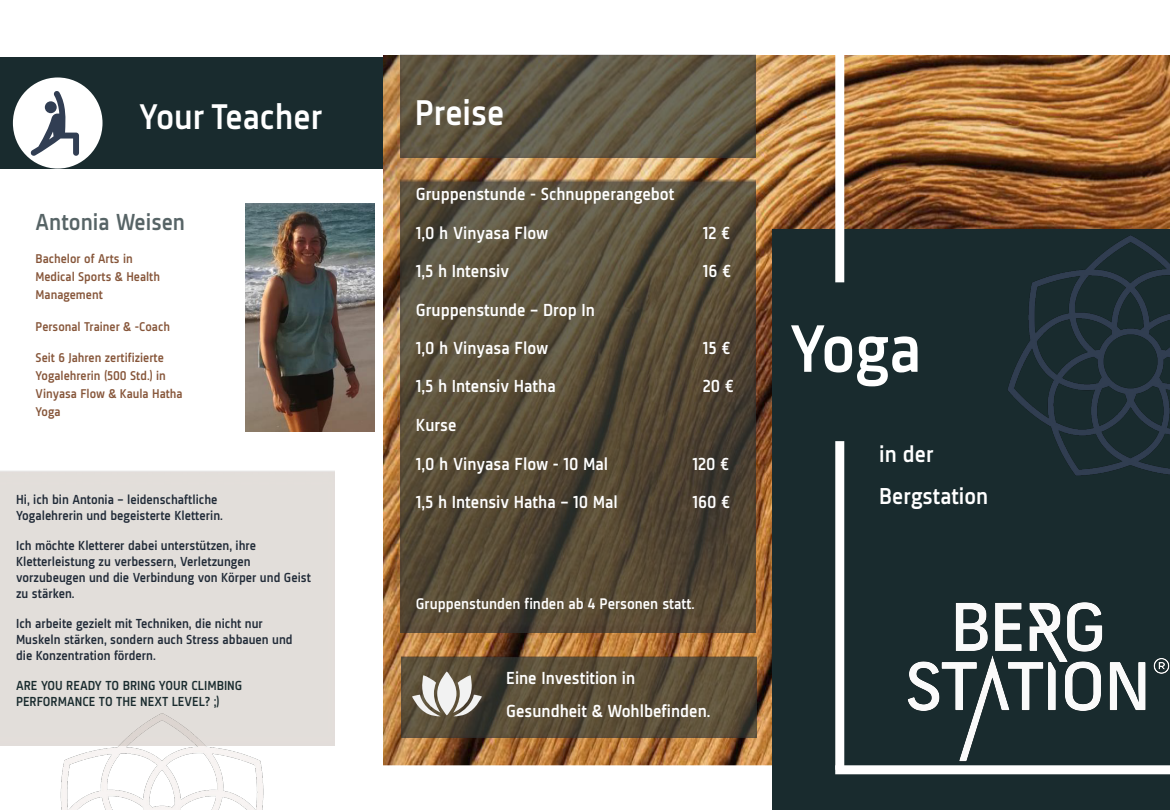
<style>
.page{position:relative;width:1170px;height:810px;background:#fff}
.page>*{position:absolute;margin:0;border:0;box-sizing:border-box;transform-origin:0 0}
.t1{font:700 69.45px "Sinews Sans Pro";color:#fff}
.t2{font:700 36.9px "Sinews Sans Pro";color:#fff}
.t3{font:700 36.75px "Sinews Sans Pro";color:#fff}
.t4{font:700 24px "Sinews Sans Pro";color:#576466}
.t5{font:700 23.7px/41.8px "Sinews Sans Pro";color:#fff}
.t6{font:700 18px/38.7px "Sinews Sans Pro";color:#fff}
.t7{font:700 15.9px "Sinews Sans Pro";color:#fff}
.t8{font:700 13.5px/16.2px "Sinews Sans Pro";color:#202a37}
.t9{font:700 13.5px/16.2px "Sinews Sans Pro";color:#192b2e}
.t10{font:700 13.2px "Sinews Sans Pro";color:#865539}
.t11{font:700 13.05px/18px "Sinews Sans Pro";color:#865539}
</style>
<div class="page">
<img style="left:384px;top:56px;width:786px;height:710px">
<img style="left:401px;top:657px;width:355px;height:81px">
<img style="left:401px;top:54px;width:355px;height:104px">
<div style="left:0;top:57px;width:383px;height:112px;background:#192b2e"></div>
<div style="left:772px;top:229px;width:398px;height:581px;background:#192b2e"></div>
<div style="left:835px;top:53px;width:9px;height:229px;background:#fff"></div>
<div style="left:835px;top:441px;width:9px;height:329px;background:#fff"></div>
<div style="left:835px;top:765px;width:335px;height:9px;background:#fff"></div>
<img style="left:1008px;top:235px;width:162px;height:241px">
<div style="left:13px;top:77px;width:90px;height:92px;background:#fff;border-radius:50%"></div>
<svg style="left:30px;top:91px;width:49px;height:65px"></svg>
<div style="left:45px;top:101px;width:12px;height:12px;background:#313e53;border-radius:50%"></div>
<img style="left:34px;top:745px;width:256px;height:65px">
<img style="left:401px;top:178px;width:355px;height:454px">
<img style="left:245px;top:203px;width:130px;height:228px">
<svg style="left:412px;top:675px;width:29px;height:41px"></svg>
<svg style="left:453px;top:675px;width:29px;height:41px"></svg>
<svg style="left:437px;top:671px;width:19px;height:44px"></svg>
<img style="left:908px;top:602px;width:262px;height:159px">
<h3 class="t3" style="left:139px;top:96px;width:185px">Your Teacher</h3>
<h2 class="t2" style="left:415px;top:92px;width:91px">Preise</h2>
<h3 class="t4" style="left:36px;top:208px;width:151px">Antonia Weisen</h3>
<p class="t11" style="left:36px;top:250px;width:126px">Bachelor of Arts in<br>Medical Sports &amp; Health<br>Management</p>
<p class="t11" style="left:36px;top:318px;width:136px">Personal Trainer &amp; -Coach</p>
<p class="t10" style="left:36px;top:351px;width:130px">Seit 6 Jahren zertifizierte</p>
<p class="t11" style="left:36px;top:367px;width:149px">Yogalehrerin (500 Std.) in<br>Vinyasa Flow &amp; Kaula Hatha<br>Yoga</p>
<h3 class="t6" style="left:416px;top:175px;width:260px">Gruppenstunde - Schnupperangebot<br>1,0 h Vinyasa Flow</h3>
<h3 class="t6" style="left:703px;top:213px;width:29px">12 €</h3>
<h3 class="t6" style="left:416px;top:252px;width:95px">1,5 h Intensiv</h3>
<h3 class="t6" style="left:703px;top:252px;width:30px">16 €</h3>
<h3 class="t6" style="left:416px;top:290px;width:181px">Gruppenstunde – Drop In<br>1,0 h Vinyasa Flow</h3>
<h3 class="t6" style="left:703px;top:329px;width:29px">15 €</h3>
<h3 class="t6" style="left:416px;top:367px;width:141px">1,5 h Intensiv Hatha</h3>
<h3 class="t6" style="left:703px;top:367px;width:33px">20 €</h3>
<h3 class="t6" style="left:416px;top:406px;width:194px">Kurse<br>1,0 h Vinyasa Flow - 10 Mal</h3>
<h3 class="t6" style="left:692px;top:444px;width:38px">120 €</h3>
<p class="t8" style="left:16px;top:491px;width:208px">Hi, ich bin Antonia – leidenschaftliche<br>Yogalehrerin und begeisterte Kletterin.</p>
<p class="t8" style="left:16px;top:537px;width:296px">Ich möchte Kletterer dabei unterstützen, ihre Kletterleistung zu verbessern, Verletzungen vorzubeugen und die Verbindung von Körper und Geist zu stärken.</p>
<p class="t8" style="left:16px;top:615px;width:278px">Ich arbeite gezielt mit Techniken, die nicht nur<br>Muskeln stärken, sondern auch Stress abbauen und die Konzentration fördern.</p>
<p class="t9" style="left:16px;top:677px;width:228px">ARE YOU READY TO BRING YOUR CLIMBING<br>PERFORMANCE TO THE NEXT LEVEL? ;)</p>
<h3 class="t6" style="left:506px;top:661px;width:206px;line-height:33px">Eine Investition in<br>Gesundheit &amp; Wohlbefinden.</h3>
<h3 class="t6" style="left:416px;top:483px;width:204px">1,5 h Intensiv Hatha – 10 Mal</h3>
<h3 class="t6" style="left:692px;top:483px;width:39px">160 €</h3>
<p class="t7" style="left:416px;top:595px;width:280px">Gruppenstunden finden ab 4 Personen statt.</p>
<h1 class="t1" style="left:790px;top:310px;width:133px">Yoga</h1>
<h3 class="t5" style="left:879px;top:433px;width:110px">in der<br>Bergstation</h3>
</div>
